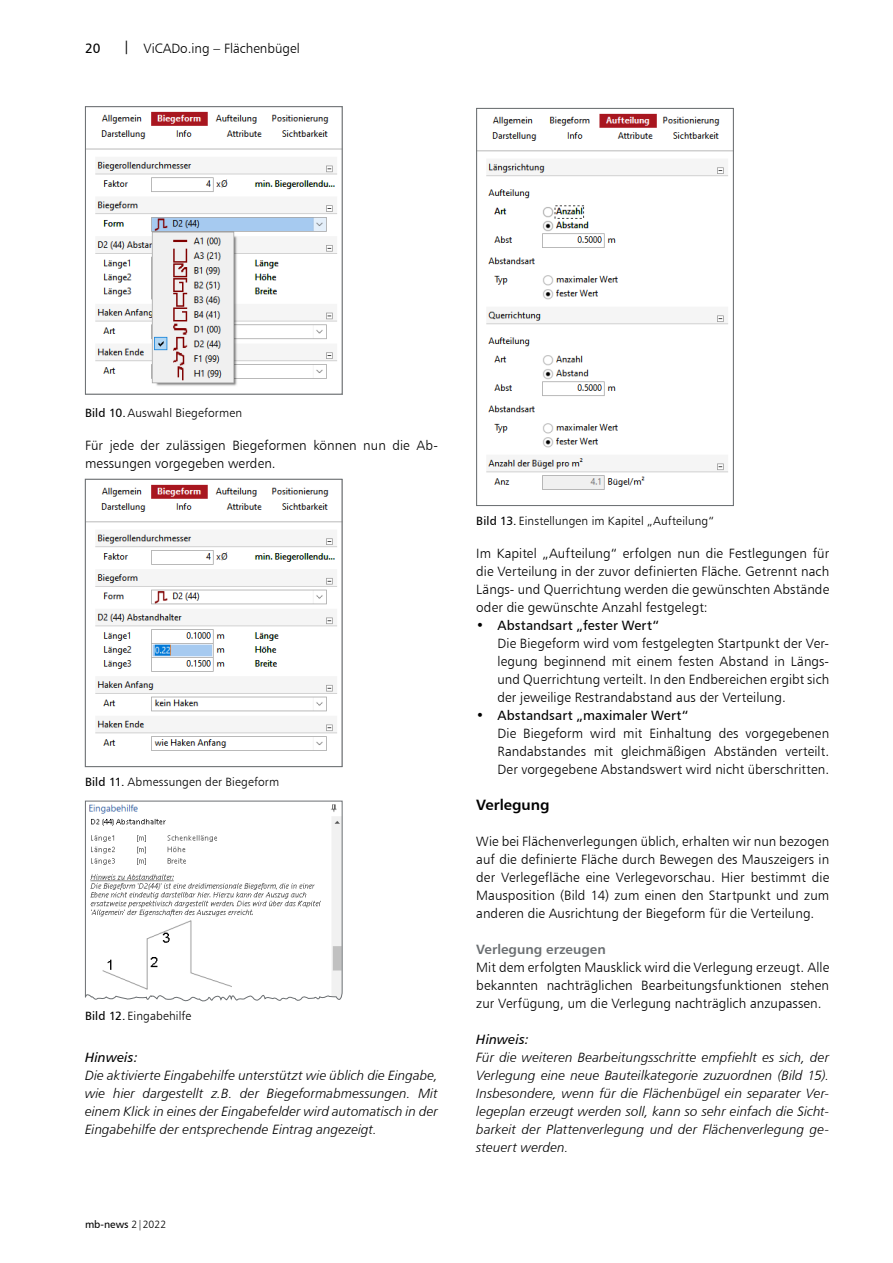
<style>
.page{position:relative;width:893px;height:1263px;background:#fff}
.page>*{position:absolute;margin:0;border:0;box-sizing:border-box;transform-origin:0 0}
.t1{font:15px "Humanist 777 BT Bold B";color:#000}
.t2{font:13.5px/18px "Humanist 777 BT Light B";letter-spacing:.005em;color:#000;text-align:justify}
.t3{font:13.5px/18px "Humanist 777 BT Light Italic B";letter-spacing:.005em;color:#000;text-align:justify}
.t4{font:13.5px "Humanist 777 BT Roman B";letter-spacing:.015em;color:#000}
.t5{font:13.5px "Humanist 777 BT Bold B";color:#6b6f72}
.t6{font:13.5px "Humanist 777 BT Italic B";letter-spacing:.005em;color:#000}
.t7{font:12px "Humanist 777 BT Light B";letter-spacing:.01em;color:#000}
.t8{font:10.5px "Humanist 777 BT Roman B";color:#000}
.s1{font-family:"Humanist 777 BT Roman B"}
.s2{font-family:"Humanist 777 BT Light B"}
</style>
<div class="page">
<img style="left:87px;top:111px;width:253px;height:275px">
<div style="left:85px;top:106px;width:257px;height:288px;border:1px solid #6b6f72"></div>
<img style="left:87px;top:484px;width:253px;height:267px">
<div style="left:85px;top:479px;width:257px;height:288px;border:1px solid #6b6f72"></div>
<svg style="left:85px;top:800px;width:258px;height:202px"></svg>
<img style="left:478px;top:113px;width:254px;height:377px">
<div style="left:476px;top:108px;width:258px;height:398px;border:1px solid #6b6f72"></div>
<p class="t4" style="left:85px;top:40px;width:17px">20</p>
<p class="t2" style="left:123px;top:39px;width:178px"><span class="s1">|</span> ViCADo.ing – Flächenbügel</p>
<p class="t7" style="left:85px;top:406px;width:159px"><span class="s1">Bild 10.</span>Auswahl Biegeformen</p>
<p class="t2" style="left:85px;top:436px;width:354px">Für jede der zulässigen Biegeformen können nun die Ab&shy;messungen vorgegeben werden.</p>
<p class="t7" style="left:85px;top:774px;width:196px"><span class="s1">Bild 11.</span> Abmessungen der Biegeform</p>
<p class="t7" style="left:85px;top:1008px;width:108px"><span class="s1">Bild 12.</span> Eingabehilfe</p>
<p class="t6" style="left:85px;top:1049px;width:55px">Hinweis:</p>
<p class="t3" style="left:85px;top:1066px;width:354px">Die aktivierte Eingabehilfe unterstützt wie üblich die Eingabe, wie hier dargestellt z.B. der Biegeformabmessungen. Mit einem Klick in eines der Eingabefelder wird automatisch in der Eingabehilfe der entsprechende Eintrag angezeigt.</p>
<p class="t8" style="left:85px;top:1218px;width:83px">mb-news <span class="s2">2|2022</span></p>
<p class="t7" style="left:476px;top:513px;width:239px"><span class="s1">Bild 13.</span> Einstellungen im Kapitel „Aufteilung“</p>
<p class="t2" style="left:476px;top:544px;width:354px">Im Kapitel „Aufteilung“ erfolgen nun die Festlegungen für die Verteilung in der zuvor definierten Fläche. Getrennt nach Längs- und Querrichtung werden die gewünschten Abstände oder die gewünschte Anzahl festgelegt:</p>
<p class="t4" style="left:476px;top:617px;width:184px"><span class="s2">•</span> Abstandsart „fester Wert“</p>
<p class="t2" style="left:497px;top:634px;width:333px">Die Biegeform wird vom festgelegten Startpunkt der Ver&shy;legung beginnend mit einem festen Abstand in Längs&shy;und Querrichtung verteilt. In den Endbereichen ergibt sich der jeweilige Restrandabstand aus der Verteilung.</p>
<p class="t4" style="left:476px;top:707px;width:214px"><span class="s2">•</span> Abstandsart „maximaler Wert“</p>
<p class="t2" style="left:497px;top:724px;width:333px">Die Biegeform wird mit Einhaltung des vorgegebenen Randabstandes mit gleichmäßigen Abständen verteilt.<br>Der vorgegebene Abstandswert wird nicht überschritten.</p>
<p class="t1" style="left:476px;top:795px;width:75px">Verlegung</p>
<p class="t2" style="left:476px;top:832px;width:354px">Wie bei Flächenverlegungen üblich, erhalten wir nun bezogen auf die definierte Fläche durch Bewegen des Mauszeigers in der Verlegefläche eine Verlegevorschau. Hier bestimmt die Mausposition (Bild 14) zum einen den Startpunkt und zum anderen die Ausrichtung der Biegeform für die Verteilung.</p>
<p class="t5" style="left:476px;top:941px;width:131px">Verlegung erzeugen</p>
<p class="t2" style="left:476px;top:958px;width:354px">Mit dem erfolgten Mausklick wird die Verlegung erzeugt. Alle bekannten nachträglichen Bearbeitungsfunktionen stehen zur Verfügung, um die Verlegung nachträglich anzupassen.</p>
<p class="t6" style="left:476px;top:1031px;width:55px">Hinweis:</p>
<p class="t3" style="left:476px;top:1048px;width:354px">Für die weiteren Bearbeitungsschritte empfiehlt es sich, der Verlegung eine neue Bauteilkategorie zuzuordnen (Bild 15).<br>Insbesondere, wenn für die Flächenbügel ein separater Ver&shy;legeplan erzeugt werden soll, kann so sehr einfach die Sicht&shy;barkeit der Plattenverlegung und der Flächenverlegung ge&shy;steuert werden.</p>
</div>
